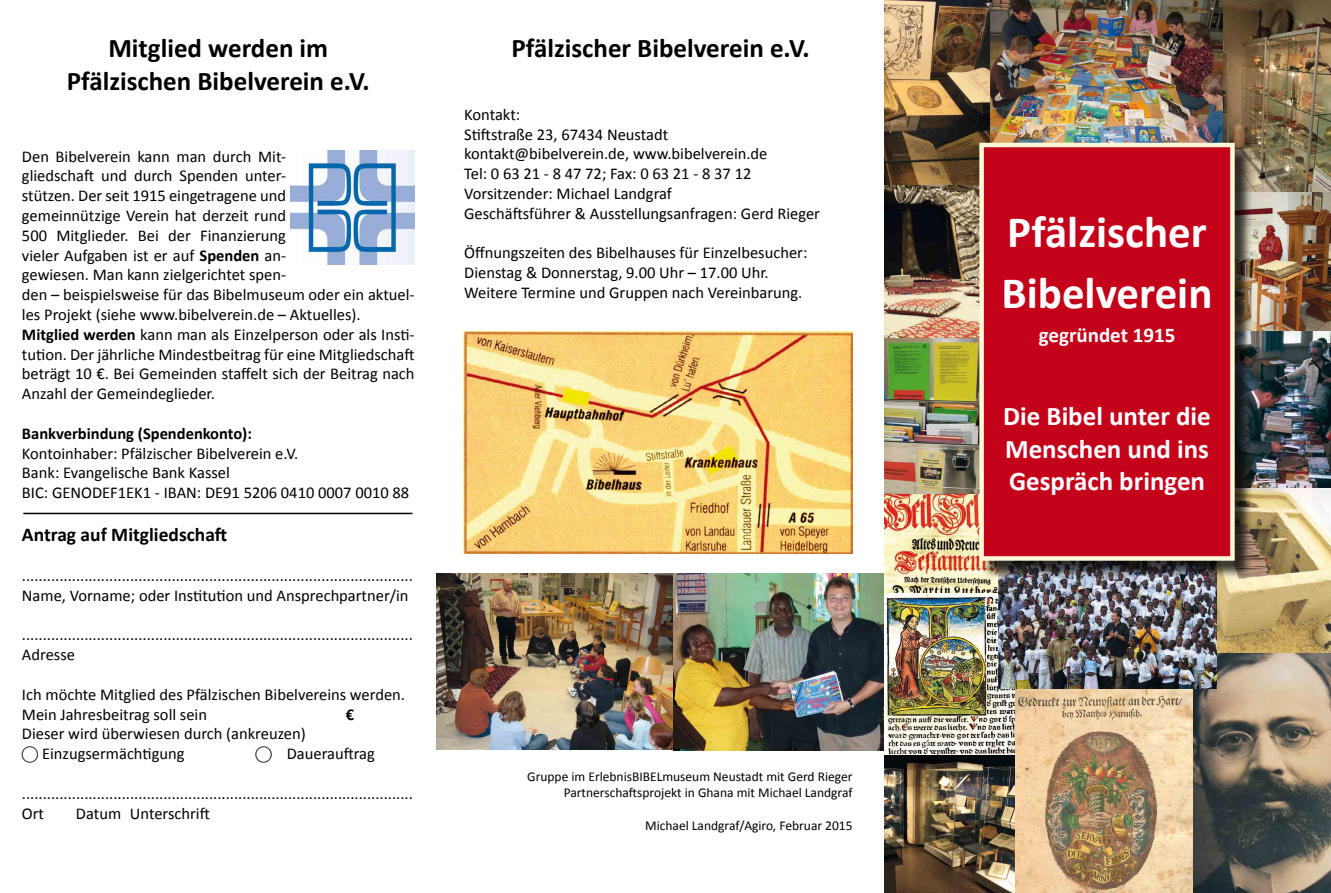
<style>
.page{position:relative;width:1331px;height:893px;background:#fff}
.page>*{position:absolute;margin:0;border:0;box-sizing:border-box;transform-origin:0 0}
.t1{font:700 45px/61.2px "Calibri";color:#fff}
.t2{font:700 27px/32.4px "Calibri";color:#000;text-align:center}
.t3{font:700 27px/32.4px "Calibri";color:#fff;text-align:justify}
.t4{font:700 21px "Calibri";color:#fff}
.t5{font:700 19.5px "Calibri";color:#000}
.t6{font:16.5px/19.8px "Calibri";color:#000}
.t7{font:700 16.5px "Calibri";color:#000}
.t8{font:13.5px/16.2px "Calibri";color:#000;text-align:right}
.s1{font-weight:700}
</style>
<div class="page">
<img style="left:463px;top:331px;width:390px;height:222px">
<img style="left:437px;top:573px;width:236px;height:177px">
<img style="left:673px;top:573px;width:211px;height:177px">
<img style="left:290px;top:151px;width:125px;height:113px">
<hr style="left:23px;top:513px;width:389px;height:1px;background:#000">
<img style="left:884px;top:493px;width:115px;height:101px">
<img style="left:1192px;top:653px;width:139px;height:240px">
<img style="left:884px;top:594px;width:131px;height:161px">
<img style="left:884px;top:0;width:106px;height:185px">
<img style="left:990px;top:0;width:233px;height:143px">
<img style="left:884px;top:185px;width:95px;height:153px">
<img style="left:1223px;top:0;width:108px;height:193px">
<img style="left:1253px;top:193px;width:78px;height:139px">
<img style="left:884px;top:338px;width:95px;height:155px">
<img style="left:884px;top:755px;width:131px;height:138px">
<img style="left:1015px;top:689px;width:177px;height:204px">
<img style="left:1253px;top:332px;width:78px;height:156px">
<img style="left:1216px;top:488px;width:115px;height:165px">
<img style="left:999px;top:579px;width:217px;height:110px">
<div style="left:981px;top:145px;width:272px;height:434px;background:#000;opacity:.75"></div>
<div style="left:982px;top:145px;width:250px;height:413px;background:#c4021a"></div>
<div style="left:979px;top:143px;width:256px;height:418px;border:4px solid #fdf9d7"></div>
<h2 class="t2" style="left:67px;top:32px;width:305px">Mitglied werden im<br>Pfälzischen Bibelverein e.V.</h2>
<p class="t6" style="left:22px;top:146px;width:394px">Den Bibelverein kann man durch Mit-<br>gliedschaft und durch Spenden unter-<br>stützen. Der seit 1915 eingetragene und<br>gemeinnützige Verein hat derzeit rund<br>500 Mitglieder. Bei der Finanzierung<br>vieler Aufgaben ist er auf <span class="s1">Spenden</span> an-<br>gewiesen. Man kann zielgerichtet spen-<br>den – beispielsweise für das Bibelmuseum oder ein aktuel&shy;les Projekt (siehe www.bibelverein.de – Aktuelles).<br><span class="s1">Mitglied werden</span> kann man als Einzelperson oder als Insti&shy;tution. Der jährliche Mindestbeitrag für eine Mitgliedschaft beträgt 10 €. Bei Gemeinden staffelt sich der Beitrag nach Anzahl der Gemeindeglieder.</p>
<p class="t7" style="left:22px;top:423px;width:232px">Bankverbindung (Spendenkonto):</p>
<p class="t6" style="left:22px;top:443px;width:389px">Kontoinhaber: Pfälzischer Bibelverein e.V.<br>Bank: Evangelische Bank Kassel<br>BIC: GENODEF1EK1 - IBAN: DE91 5206 0410 0007 0010 88</p>
<p class="t5" style="left:22px;top:522px;width:207px">Antrag auf Mitgliedschaft</p>
<p class="t6" style="left:22px;top:566px;width:392px">..............................................................................................<br>Name, Vorname; oder Institution und Ansprechpartner/in</p>
<p class="t6" style="left:22px;top:625px;width:392px">..............................................................................................<br>Adresse</p>
<p class="t6" style="left:22px;top:684px;width:385px">Ich möchte Mitglied des Pfälzischen Bibelvereins werden.<br>Mein Jahresbeitrag soll sein</p>
<p class="t7" style="left:346px;top:703px;width:10px">€</p>
<p class="t6" style="left:22px;top:724px;width:285px">Dieser wird überwiesen durch (ankreuzen) ⃝ Einzugsermächtigung</p>
<p class="t6" style="left:255px;top:744px;width:121px">⃝ Dauerauftrag</p>
<p class="t6" style="left:22px;top:783px;width:392px">..............................................................................................<br>Ort</p>
<p class="t6" style="left:76px;top:803px;width:135px">Datum Unterschrift</p>
<h2 class="t2" style="left:511px;top:32px;width:300px">Pfälzischer Bibelverein e.V.</h2>
<p class="t6" style="left:464px;top:104px;width:357px">Kontakt:<br>Stiftstraße 23, 67434 Neustadt kontakt@bibelverein.de, www.bibelverein.de<br>Tel: 0 63 21 - 8 47 72; Fax: 0 63 21 - 8 37 12<br>Vorsitzender: Michael Landgraf<br>Geschäftsführer &amp; Ausstellungsanfragen: Gerd Rieger</p>
<p class="t6" style="left:464px;top:243px;width:345px">Öffnungszeiten des Bibelhauses für Einzelbesucher:<br>Dienstag &amp; Donnerstag, 9.00 Uhr – 17.00 Uhr.<br>Weitere Termine und Gruppen nach Vereinbarung.</p>
<p class="t8" style="left:527px;top:769px;width:327px">Gruppe im ErlebnisBIBELmuseum Neustadt mit Gerd Rieger<br>Partnerschaftsprojekt in Ghana mit Michael Landgraf</p>
<p class="t8" style="left:645px;top:817px;width:209px">Michael Landgraf/Agiro, Februar 2015</p>
<h1 class="t1" style="left:1001px;top:202px;width:213px">Pfälzischer<br>Bibelverein</h1>
<p class="t4" style="left:1039px;top:322px;width:138px">gegründet 1915</p>
<h2 class="t3" style="left:1003px;top:400px;width:209px">Die Bibel unter die Menschen und ins Gespräch bringen</h2>
</div>
